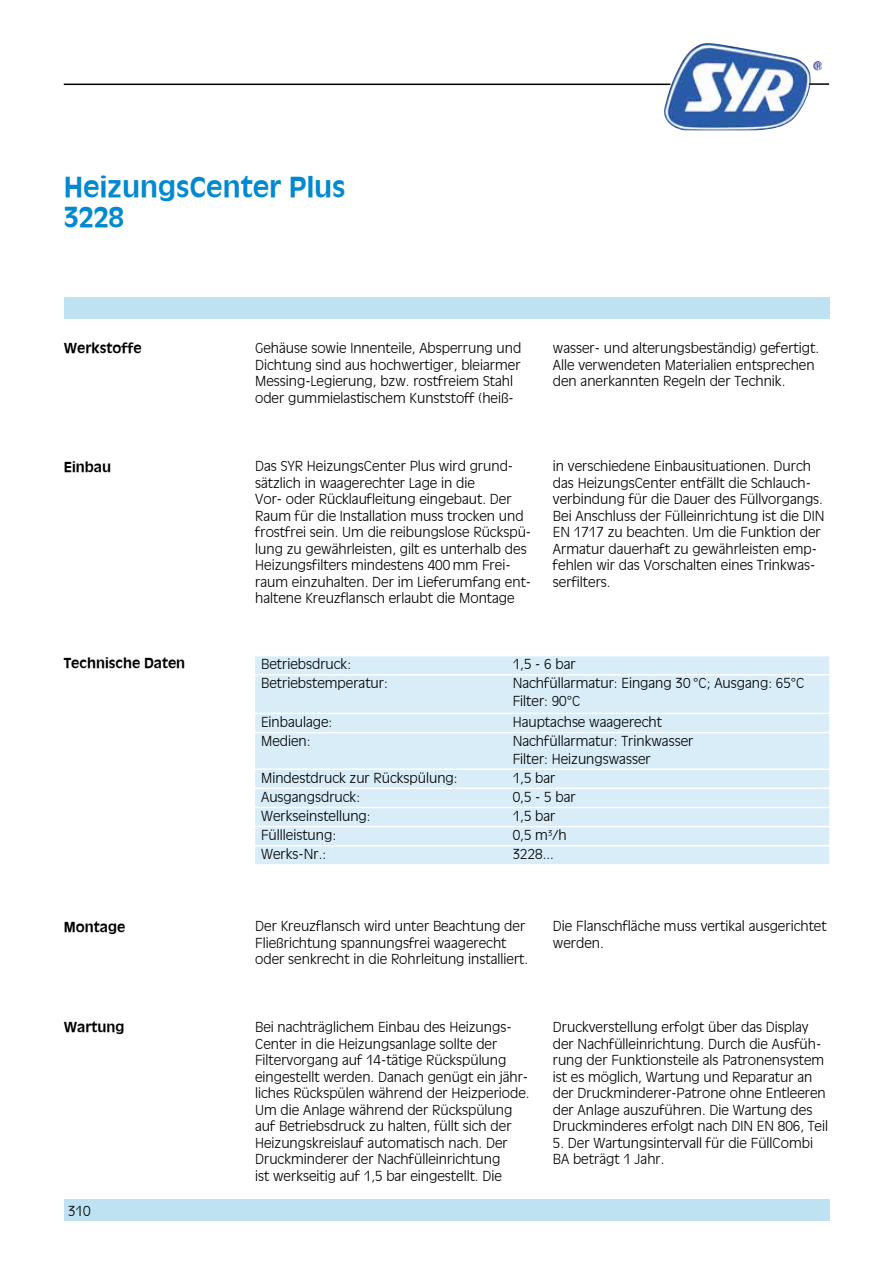
<style>
.page{position:relative;width:893px;height:1263px;background:#fff}
.page>*{position:absolute;margin:0;border:0;box-sizing:border-box;transform-origin:0 0}
.t1{font:700 27px/30px "Ant Oliv";color:#0089cf}
.t2{font:300 13.5px/16.5px "Ant Oliv";color:#000}
.t3{font:700 13.5px "Ant Oliv";color:#000}
</style>
<div class="page">
<div style="left:64px;top:298px;width:765px;height:21px;background:#bfe2f3"></div>
<div style="left:64px;top:1199px;width:765px;height:21px;background:#bfe2f3"></div>
<img style="left:663px;top:43px;width:159px;height:87px">
<hr style="left:64px;top:84px;width:606px;height:1px;background:#000">
<hr style="left:809px;top:83px;width:20px;height:2px;background:#000">
<div style="left:255px;top:656px;width:574px;height:208px;background:#d9edf8"></div>
<hr style="left:255px;top:674px;width:258px;height:1px;background:#fff">
<hr style="left:513px;top:674px;width:316px;height:1px;background:#fff">
<hr style="left:255px;top:713px;width:258px;height:1px;background:#fff">
<hr style="left:513px;top:713px;width:316px;height:1px;background:#fff">
<hr style="left:255px;top:732px;width:258px;height:1px;background:#fff">
<hr style="left:513px;top:732px;width:316px;height:1px;background:#fff">
<hr style="left:255px;top:768px;width:258px;height:2px;background:#fff">
<hr style="left:513px;top:768px;width:316px;height:2px;background:#fff">
<hr style="left:255px;top:787px;width:258px;height:2px;background:#fff">
<hr style="left:255px;top:807px;width:258px;height:1px;background:#fff">
<hr style="left:255px;top:826px;width:258px;height:1px;background:#fff">
<hr style="left:513px;top:787px;width:316px;height:2px;background:#fff">
<hr style="left:513px;top:807px;width:316px;height:1px;background:#fff">
<hr style="left:513px;top:826px;width:316px;height:1px;background:#fff">
<hr style="left:255px;top:845px;width:258px;height:1px;background:#fff">
<hr style="left:513px;top:845px;width:316px;height:1px;background:#fff">
<h1 class="t1" style="left:64px;top:170px;width:284px">HeizungsCenter Plus<br>3228</h1>
<p class="t3" style="left:64px;top:340px;width:79px">Werkstoffe</p>
<p class="t3" style="left:64px;top:458px;width:49px">Einbau</p>
<p class="t2" style="left:255px;top:339px;width:268px">Gehäuse sowie Innenteile, Absperrung und Dichtung sind aus hochwertiger, bleiarmer Messing-Legierung, bzw. rostfreiem Stahl oder gummielastischem Kunststoff (heiß-</p>
<p class="t2" style="left:255px;top:458px;width:278px">Das SYR HeizungsCenter Plus wird grund&shy;sätzlich in waagerechter Lage in die<br>Vor- oder Rücklaufleitung eingebaut. Der Raum für die Installation muss trocken und frostfrei sein. Um die reibungslose Rückspü&shy;lung zu gewährleisten, gilt es unterhalb des Heizungsfilters mindestens 400 mm Frei&shy;raum einzuhalten. Der im Lieferumfang ent&shy;haltene Kreuzflansch erlaubt die Montage</p>
<p class="t2" style="left:553px;top:339px;width:268px">wasser- und alterungsbeständig) gefertigt.<br>Alle verwendeten Materialien entsprechen den anerkannten Regeln der Technik.</p>
<p class="t2" style="left:553px;top:458px;width:273px">in verschiedene Einbausituationen. Durch das HeizungsCenter entfällt die Schlauch&shy;verbindung für die Dauer des Füllvorgangs.<br>Bei Anschluss der Fülleinrichtung ist die DIN EN 1717 zu beachten. Um die Funktion der Armatur dauerhaft zu gewährleisten emp&shy;fehlen wir das Vorschalten eines Trinkwas&shy;serfilters.</p>
<p class="t3" style="left:64px;top:655px;width:123px">Technische Daten</p>
<p class="t3" style="left:64px;top:918px;width:63px">Montage</p>
<p class="t2" style="left:261px;top:656px;width:92px">Betriebsdruck:</p>
<p class="t2" style="left:513px;top:656px;width:65px">1,5 - 6 bar</p>
<p class="t2" style="left:261px;top:675px;width:128px">Betriebstemperatur:</p>
<p class="t2" style="left:513px;top:674px;width:293px;line-height:18px">Nachfüllarmatur: Eingang 30 °C; Ausgang: 65°C<br>Filter: 90°C</p>
<p class="t2" style="left:261px;top:713px;width:73px">Einbaulage:</p>
<p class="t2" style="left:513px;top:713px;width:151px">Hauptachse waagerecht</p>
<p class="t2" style="left:261px;top:732px;width:51px">Medien:</p>
<p class="t2" style="left:513px;top:732px;width:182px;line-height:18px">Nachfüllarmatur: Trinkwasser<br>Filter: Heizungswasser</p>
<p class="t2" style="left:261px;top:769px;width:198px">Mindestdruck zur Rückspülung:</p>
<p class="t2" style="left:513px;top:769px;width:44px">1,5 bar</p>
<p class="t2" style="left:261px;top:788px;width:100px">Ausgangsdruck:</p>
<p class="t2" style="left:513px;top:788px;width:65px">0,5 - 5 bar</p>
<p class="t2" style="left:261px;top:807px;width:111px">Werkseinstellung:</p>
<p class="t2" style="left:513px;top:807px;width:44px">1,5 bar</p>
<p class="t2" style="left:261px;top:827px;width:76px">Füllleistung:</p>
<p class="t2" style="left:513px;top:827px;width:55px">0,5 m<sup>3</sup>/h</p>
<p class="t2" style="left:261px;top:846px;width:67px">Werks-Nr.:</p>
<p class="t2" style="left:513px;top:846px;width:43px">3228...</p>
<p class="t2" style="left:255px;top:918px;width:275px">Der Kreuzflansch wird unter Beachtung der<br>Fließrichtung spannungsfrei waagerecht oder senkrecht in die Rohrleitung installiert.</p>
<p class="t2" style="left:553px;top:918px;width:275px">Die Flanschfläche muss vertikal ausgerichtet werden.</p>
<p class="t2" style="left:255px;top:1018px;width:276px">Bei nachträglichem Einbau des Heizungs-Center in die Heizungsanlage sollte der Filtervorgang auf 14-tätige Rückspülung eingestellt werden. Danach genügt ein jähr&shy;liches Rückspülen während der Heizperiode.<br>Um die Anlage während der Rückspülung auf Betriebsdruck zu halten, füllt sich der Heizungskreislauf automatisch nach. Der Druckminderer der Nachfülleinrichtung<br>ist werkseitig auf 1,5 bar eingestellt. Die</p>
<p class="t3" style="left:64px;top:1019px;width:62px">Wartung</p>
<p class="t2" style="left:553px;top:1018px;width:277px">Druckverstellung erfolgt über das Display der Nachfülleinrichtung. Durch die Ausfüh&shy;rung der Funktionsteile als Patronensystem ist es möglich, Wartung und Reparatur an der Druckminderer-Patrone ohne Entleeren der Anlage auszuführen. Die Wartung des Druckminderes erfolgt nach DIN EN 806, Teil</p>
<p class="t2" style="left:553px;top:1134px;width:262px">5. Der Wartungsintervall für die FüllCombi<br>BA beträgt 1 Jahr.</p>
<p class="t2" style="left:68px;top:1203px;width:24px">310</p>
</div>
